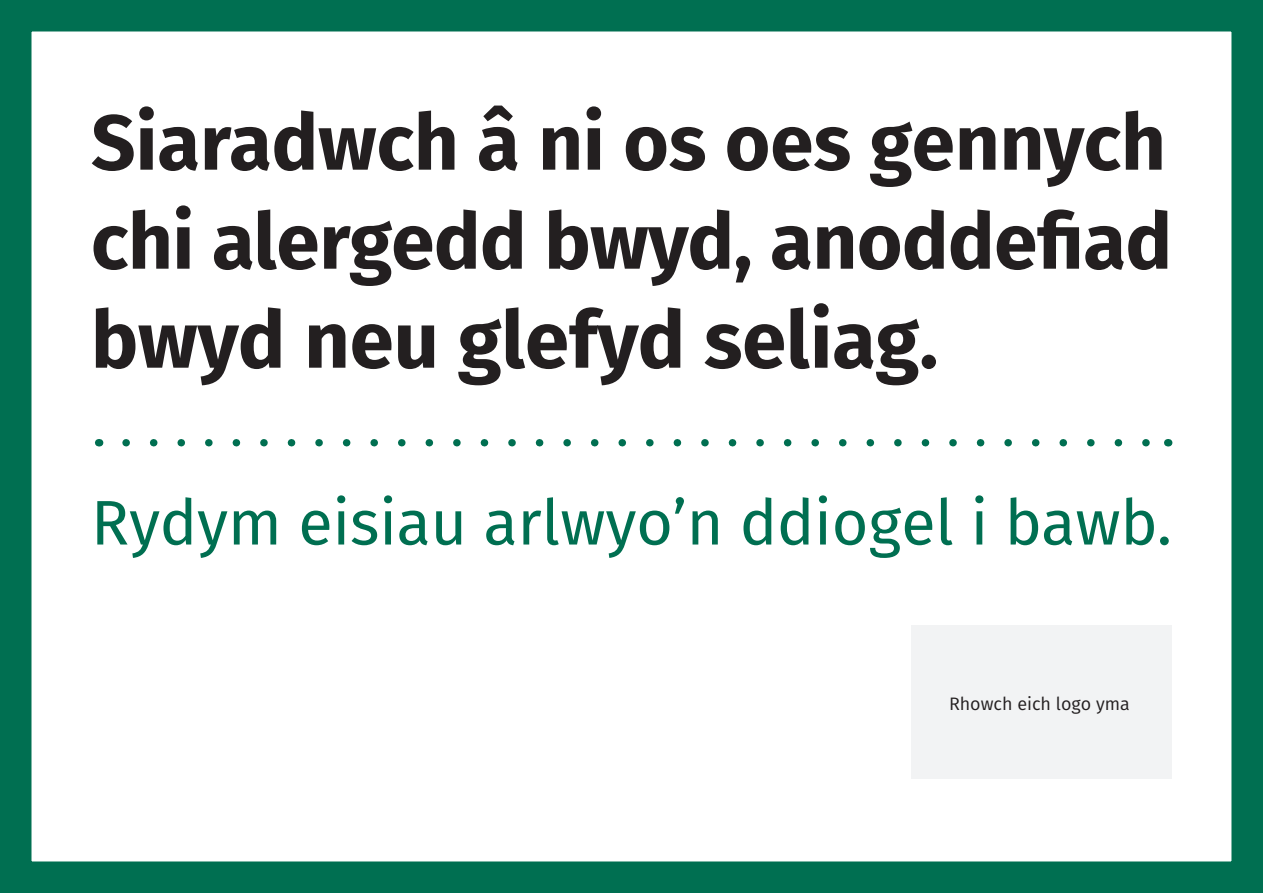
<style>
.page{position:relative;width:1263px;height:893px;background:#fff}
.page>*{position:absolute;margin:0;border:0;box-sizing:border-box;transform-origin:0 0}
.t1{font:700 79.5px "Fira Sans";color:#231f20}
.t2{font:700 78px "Fira Sans";letter-spacing:-.005em;color:#231f20}
.t3{font:63px "Fira Sans";color:#006f51}
.t4{font:18px "Fira Sans";color:#231f20}
</style>
<div class="page">
<div style="left:0;top:0;width:1263px;height:893px;border:32px solid #006f51"></div>
<svg style="left:126px;top:439px;width:1024px;height:7px"></svg>
<div style="left:911px;top:625px;width:261px;height:153px;background:#f2f3f4"></div>
<p class="t2" style="left:91px;top:77px;width:1076px">Siaradwch â ni os oes gennych</p>
<p class="t2" style="left:91px;top:176px;width:1082px">chi alergedd bwyd, anoddefiad</p>
<p class="t1" style="left:91px;top:273px;width:849px">bwyd neu glefyd seliag.</p>
<p class="t3" style="left:91px;top:475px;width:1082px">Rydym eisiau arlwyo’n ddiogel i bawb.</p>
<p class="t4" style="left:949px;top:690px;width:182px">Rhowch eich logo yma</p>
</div>
